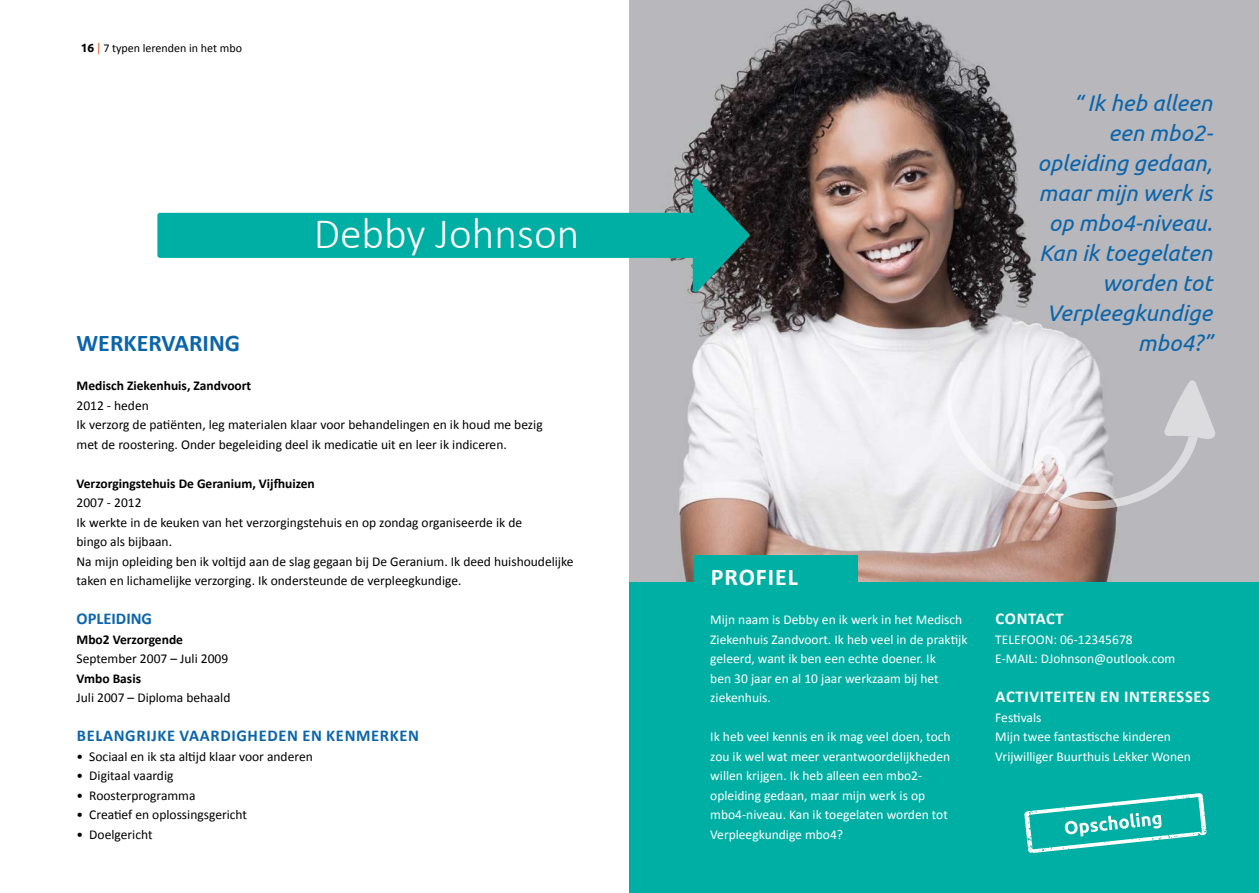
<style>
.page{position:relative;width:1259px;height:893px;background:#fff}
.page>*{position:absolute;margin:0;border:0;box-sizing:border-box;transform-origin:0 0}
.t1{font:300 43.5px "Calibri";color:#fff}
.t2{font:700 24px "Calibri";color:#0b65ab}
.t3{font:700 24px "Calibri";letter-spacing:.04em;color:#fff}
.t4{font:italic 22.5px/30px "Ubuntu";color:#0b65ab;text-align:right}
.t5{font:700 16.5px "Calibri";letter-spacing:.04em;color:#0b65ab}
.t6{font:700 16.5px "Calibri";letter-spacing:.04em;color:#fff}
.t7{font:700 16.5px "Calibri";color:#0b65ab}
.t8{font:13.5px/19.5px "Calibri";color:#000}
.t9{font:13.5px/19.5px "Calibri";color:#fff}
.t10{font:700 13.5px "Calibri";color:#000}
.t11{font:12px "Calibri";color:#000}
.s1{font-family:"Ubuntu";font-weight:700}
.s2{font-family:"Ubuntu";color:#eb6129}
</style>
<div class="page">
<img style="left:629px;top:0;width:630px;height:583px">
<div style="left:629px;top:583px;width:630px;height:310px;background:#00afa3"></div>
<div style="left:694px;top:555px;width:164px;height:41px;background:#00afa3"></div>
<svg style="left:935px;top:360px;width:280px;height:156px"></svg>
<svg style="left:157px;top:178px;width:593px;height:114px"></svg>
<svg style="left:1024px;top:793px;width:182px;height:60px"></svg>
<p class="t11" style="left:81px;top:40px;width:163px"><span class="s1">16</span> <span class="s2">|</span> 7 typen lerenden in het mbo</p>
<h1 class="t1" style="left:314px;top:207px;width:267px">Debby Johnson</h1>
<h2 class="t2" style="left:77px;top:326px;width:165px">WERKERVARING</h2>
<p class="t10" style="left:77px;top:376px;width:176px">Medisch Ziekenhuis, Zandvoort</p>
<p class="t8" style="left:77px;top:395px;width:468px">2012 - heden<br>Ik verzorg de patiënten, leg materialen klaar voor behandelingen en ik houd me bezig met de roostering. Onder begeleiding deel ik medicatie uit en leer ik indiceren.</p>
<p class="t10" style="left:77px;top:473px;width:240px">Verzorgingstehuis De Geranium, Vijfhuizen</p>
<p class="t8" style="left:77px;top:492px;width:498px">2007 - 2012<br>Ik werkte in de keuken van het verzorgingstehuis en op zondag organiseerde ik de<br>bingo als bijbaan.<br>Na mijn opleiding ben ik voltijd aan de slag gegaan bij De Geranium. Ik deed huishoudelijke taken en lichamelijke verzorging. Ik ondersteunde de verpleegkundige.</p>
<p class="t7" style="left:77px;top:607px;width:77px">OPLEIDING</p>
<p class="t10" style="left:77px;top:629px;width:108px">Mbo2 Verzorgende</p>
<p class="t8" style="left:77px;top:648px;width:153px">September 2007 – Juli 2009</p>
<p class="t10" style="left:77px;top:668px;width:66px">Vmbo Basis</p>
<p class="t8" style="left:77px;top:687px;width:155px">Juli 2007 – Diploma behaald</p>
<p class="t5" style="left:77px;top:724px;width:344px">BELANGRIJKE VAARDIGHEDEN EN KENMERKEN</p>
<p class="t8" style="left:77px;top:746px;width:238px">• Sociaal en ik sta altijd klaar voor anderen</p>
<p class="t8" style="left:77px;top:765px;width:98px">• Digitaal vaardig</p>
<p class="t8" style="left:77px;top:785px;width:120px">• Roosterprogramma</p>
<p class="t8" style="left:77px;top:804px;width:172px">• Creatief en oplossingsgericht</p>
<p class="t8" style="left:77px;top:824px;width:77px">• Doelgericht</p>
<h3 class="t4" style="left:1037px;top:87px;width:176px">“ Ik heb alleen een mbo2- opleiding gedaan, maar mijn werk is op mbo4-niveau.<br>Kan ik toegelaten worden tot<br>Verpleegkundige mbo4?”</h3>
<h2 class="t3" style="left:711px;top:560px;width:89px">PROFIEL</h2>
<p class="t9" style="left:710px;top:609px;width:259px">Mijn naam is Debby en ik werk in het Medisch Ziekenhuis Zandvoort. Ik heb veel in de praktijk geleerd, want ik ben een echte doener. Ik<br>ben 30 jaar en al 10 jaar werkzaam bij het ziekenhuis.</p>
<p class="t9" style="left:710px;top:726px;width:242px">Ik heb veel kennis en ik mag veel doen, toch zou ik wel wat meer verantwoordelijkheden willen krijgen. Ik heb alleen een mbo2- opleiding gedaan, maar mijn werk is op mbo4-niveau. Kan ik toegelaten worden tot Verpleegkundige mbo4?</p>
<p class="t6" style="left:995px;top:607px;width:70px">CONTACT</p>
<p class="t9" style="left:995px;top:629px;width:182px">TELEFOON: 06-12345678<br>E-MAIL: DJohnson@outlook.com</p>
<p class="t6" style="left:995px;top:685px;width:216px">ACTIVITEITEN EN INTERESSES</p>
<p class="t9" style="left:995px;top:707px;width:197px">Festivals<br>Mijn twee fantastische kinderen<br>Vrijwilliger Buurthuis Lekker Wonen</p>
</div>
